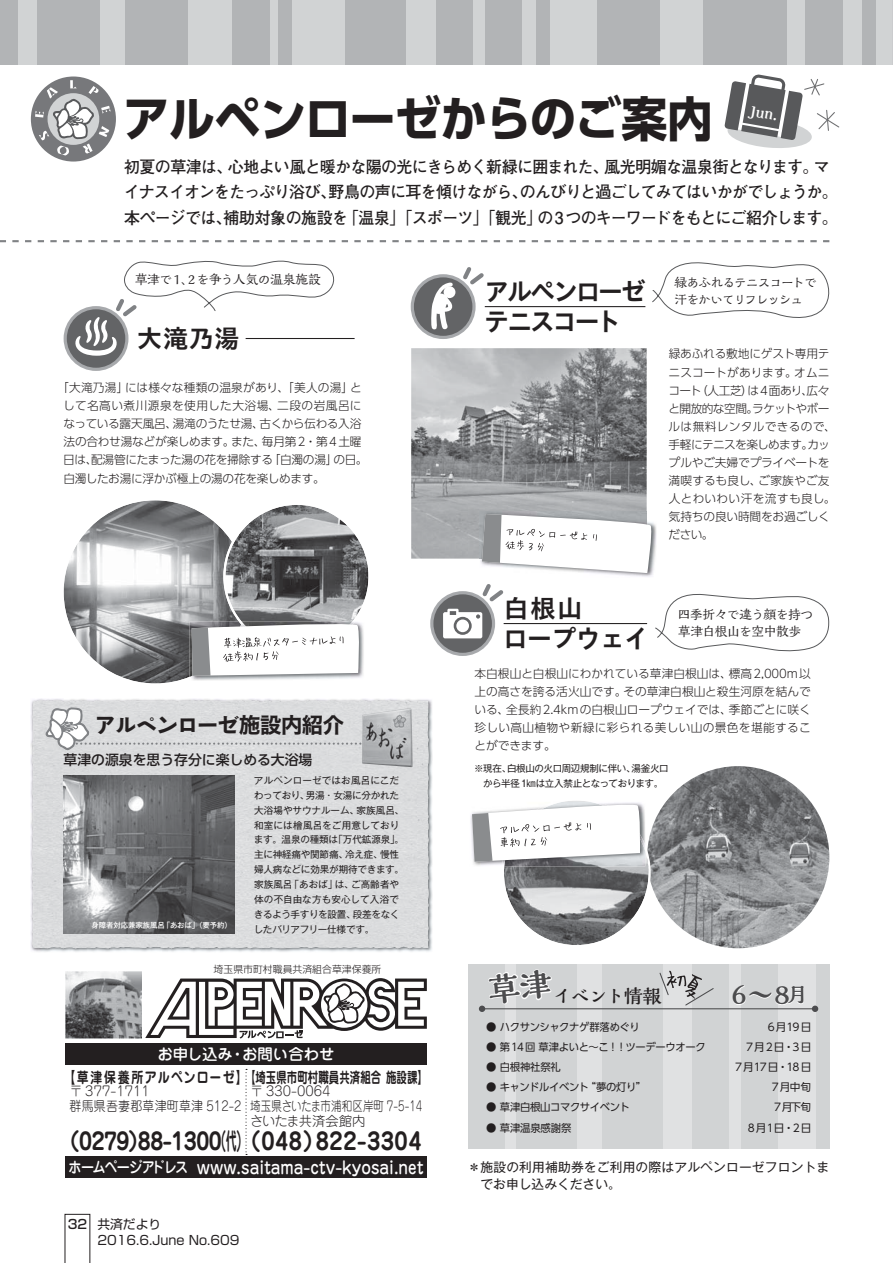
<style>
.page{position:relative;width:893px;height:1263px;background:#fff}
.page>*{position:absolute;margin:0;border:0;box-sizing:border-box;transform-origin:0 0}
.t1{font:47.85px "UD Shin Go Pro Bold 90 pv RKSJ H";letter-spacing:-.03em;color:#231f20}
.t2{font:25.5px/29.7px "TB Go Std B Normal 90 pv RKSJ H";letter-spacing:-.11em;color:#231f20}
.t3{font:25.5px/29.7px "TB Go Std B Normal 90 pv RKSJ H";letter-spacing:-.045em;color:#231f20}
.t4{font:25.5px "TB Go Std B Normal 90 pv RKSJ H";letter-spacing:-.09em;color:#231f20}
.t5{font:25.5px "Kaimin So Std Heavy 90 pv RKSJ H";color:#4c4c4e}
.t6{font:23.4px "Jun 501 Pro Bold 90 pv RKSJ H";letter-spacing:-.025em;color:#231f20;scale:.88 1}
.t7{font:23.4px "Jun 501 Pro Bold 90 pv RKSJ H";letter-spacing:.025em;color:#231f20;scale:.9 1}
.t8{font:21.3px "Hira Sans Old Std N W7 90 pv RKSJ H";letter-spacing:-.02em;color:#231f20}
.t9{font:19.2px "Kaimin So Std Bold 90 pv RKSJ H";letter-spacing:-.06em;color:#231f20}
.t10{font:16.95px "Jun 34 Pro Medium 90 pv RKSJ H";color:#fff;scale:.9 1}
.t11{font:16.5px/25.5px "Futo Go B101 Pro Bold 90 pv RKSJ H";letter-spacing:-.045em;color:#231f20}
.t12{font:15.45px "Jun 34 Pro Medium 90 pv RKSJ H";color:#fff}
.t13{font:14.85px "Jun 501 Pro Bold 90 pv RKSJ H";letter-spacing:.01em;color:#231f20;scale:.7 1}
.t14{font:14.85px "Jun 501 Pro Bold 90 pv RKSJ H";letter-spacing:.12em;color:#231f20;scale:.8 1}
.t15{font:14.85px "Kaimin So Std Heavy 90 pv RKSJ H";color:#fff;scale:.93 1}
.t16{font:13.8px "UD Shin Go Pro Medium 90 pv RKSJ H";color:#231f20}
.t17{font:13.35px/14.9px "Jun 101 Pro Light 90 pv RKSJ H";color:#231f20}
.t18{font:13.35px/14.9px "Jun 101 Pro Light 90 pv RKSJ H";letter-spacing:.02em;color:#231f20}
.t19{font:12.75px/17px "Gothic MB101 Pro Regular 90 pv RKSJ H";letter-spacing:.015em;color:#231f20}
.t20{font:12.75px/17px "Kaimin Tu Std Medium 90 pv RKSJ H";letter-spacing:-.085em;color:#231f20}
.t21{font:12.75px/15.9px "Shin Go Pro Regular 90 pv RKSJ H";color:#231f20}
.t22{font:12.75px/17px "Kaimin Tu Std Medium 90 pv RKSJ H";letter-spacing:-.05em;color:#231f20}
.t23{font:12.75px "Kaimin Tu Std Medium 90 pv RKSJ H";letter-spacing:-.025em;color:#231f20}
.t24{font:12.75px "Shin Go Pro Medium 90 pv RKSJ H";color:#231f20}
.t25{font:11.7px/18px "UD Shin Go Pro Light 90 pv RKSJ H";letter-spacing:-.01em;color:#231f20}
.t26{font:10.65px "UD Shin Go Pro Regular 90 pv RKSJ H";letter-spacing:-.025em;color:#231f20}
.t27{font:10.65px/20.2px "UD Shin Go Pro Regular 90 pv RKSJ H";letter-spacing:.08em;color:#231f20;text-align:right}
.t28{font:9.9px "Shin Go Pr 5 Light 90 pv RKSJ H";color:#231f20}
.t29{font:9.6px/14.9px "Gothic MB101 Pro Regular 90 pv RKSJ H";letter-spacing:-.015em;color:#231f20}
.t30{font:9.6px/14.9px "Gothic MB101 Pro Regular 90 pv RKSJ H";letter-spacing:-.035em;color:#231f20;text-align:center}
.t31{font:7.5px "Gothic MB101 Pro Medium 90 pv RKSJ H";letter-spacing:-.015em;color:#fff}
.s1{font-size:15.45px}
.s2{color:#fff}
.s3{font-size:20.25px;color:#fff}
</style>
<div class="page">
<div style="left:0;top:0;width:892px;height:65px;background:#d1d3d4"></div>
<div style="left:536px;top:0;width:14px;height:65px;background:#b2b4b6"></div>
<div style="left:278px;top:0;width:13px;height:65px;background:#b2b4b6"></div>
<div style="left:862px;top:0;width:13px;height:65px;background:#b2b4b6"></div>
<div style="left:597px;top:0;width:62px;height:65px;background:#b2b4b6"></div>
<div style="left:703px;top:0;width:83px;height:65px;background:#b2b4b6"></div>
<hr style="left:892px;top:0;width:1px;height:65px;background:#cbccce">
<div style="left:805px;top:0;width:38px;height:65px;background:#b2b4b6"></div>
<div style="left:232px;top:0;width:38px;height:65px;background:#b2b4b6"></div>
<div style="left:345px;top:0;width:61px;height:65px;background:#b2b4b6"></div>
<div style="left:485px;top:0;width:37px;height:65px;background:#b2b4b6"></div>
<div style="left:435px;top:0;width:37px;height:65px;background:#b2b4b6"></div>
<div style="left:0;top:0;width:17px;height:65px;background:#b2b4b6"></div>
<div style="left:37px;top:0;width:62px;height:65px;background:#b2b4b6"></div>
<div style="left:125px;top:0;width:63px;height:65px;background:#b2b4b6"></div>
<img style="left:30px;top:699px;width:402px;height:253px">
<div style="left:32px;top:700px;width:396px;height:248px;background:#dbdcdd"></div>
<div style="left:468px;top:964px;width:361px;height:185px;background:#e0e1e2"></div>
<div style="left:468px;top:964px;width:37px;height:185px;background:#d1d3d4"></div>
<div style="left:516px;top:964px;width:60px;height:185px;background:#d1d3d4"></div>
<div style="left:602px;top:964px;width:60px;height:185px;background:#d1d3d4"></div>
<div style="left:816px;top:964px;width:13px;height:185px;background:#d1d3d4"></div>
<div style="left:741px;top:964px;width:37px;height:185px;background:#d1d3d4"></div>
<div style="left:692px;top:964px;width:36px;height:185px;background:#d1d3d4"></div>
<svg style="left:65px;top:1214px;width:25px;height:49px"></svg>
<img style="left:64px;top:500px;width:128px;height:184px">
<svg style="left:655px;top:594px;width:175px;height:58px"></svg>
<svg style="left:145px;top:978px;width:282px;height:61px"></svg>
<img style="left:65px;top:972px;width:77px;height:67px">
<div style="left:65px;top:1044px;width:362px;height:21px;background:#231f20"></div>
<div style="left:65px;top:1157px;width:362px;height:21px;background:#231f20"></div>
<svg style="left:245px;top:1069px;width:2px;height:86px"></svg>
<img style="left:64px;top:776px;width:170px;height:158px">
<svg style="left:0;top:240px;width:829px;height:2px"></svg>
<img style="left:647px;top:766px;width:182px;height:182px;border-radius:50%">
<img style="left:411px;top:348px;width:235px;height:211px">
<svg style="left:724px;top:74px;width:116px;height:74px"></svg>
<div style="left:412px;top:276px;width:62px;height:61px;background:#636466;border-radius:50%"></div>
<div style="left:411px;top:274px;width:64px;height:65px;border:3px solid #a7a9ac;border-radius:50%"></div>
<svg style="left:431px;top:282px;width:22px;height:48px"></svg>
<div style="left:443px;top:286px;width:12px;height:12px;background:#fff;border-radius:50%"></div>
<svg style="left:432px;top:593px;width:61px;height:61px"></svg>
<div style="left:430px;top:591px;width:65px;height:65px;border:3px solid #a7a9ac;border-radius:50%"></div>
<svg style="left:65px;top:308px;width:62px;height:61px"></svg>
<div style="left:64px;top:306px;width:64px;height:65px;border:3px solid #a7a9ac;border-radius:50%"></div>
<hr style="left:503px;top:623px;width:144px;height:1px;background:#231f20">
<hr style="left:485px;top:306px;width:160px;height:1px;background:#231f20">
<hr style="left:245px;top:338px;width:109px;height:1px;background:#231f20">
<svg style="left:652px;top:262px;width:178px;height:56px"></svg>
<svg style="left:44px;top:706px;width:354px;height:45px;background:#d8d9da"></svg>
<svg style="left:459px;top:267px;width:25px;height:21px"></svg>
<svg style="left:443px;top:584px;width:64px;height:54px"></svg>
<svg style="left:75px;top:260px;width:260px;height:96px"></svg>
<div style="left:811px;top:1006px;width:7px;height:6px;background:#4c4c4e;border-radius:50%"></div>
<hr style="left:482px;top:1008px;width:333px;height:1px;background:#4c4c4e">
<div style="left:31px;top:77px;width:85px;height:85px;background:#77787b;border-radius:50%"></div>
<svg style="left:35px;top:80px;width:76px;height:76px"></svg>
<img style="left:189px;top:676px;width:173px;height:5px">
<img style="left:189px;top:621px;width:52px;height:56px">
<img style="left:480px;top:511px;width:176px;height:66px">
<img style="left:480px;top:511px;width:166px;height:48px">
<svg style="left:192px;top:505px;width:177px;height:171px"></svg>
<svg style="left:482px;top:514px;width:171px;height:59px"></svg>
<svg style="left:472px;top:801px;width:178px;height:144px"></svg>
<img style="left:362px;top:708px;width:50px;height:59px">
<svg style="left:659px;top:971px;width:55px;height:35px"></svg>
<svg style="left:479px;top:1005px;width:74px;height:7px"></svg>
<p class="t1" style="left:123px;top:101px;width:591px">アルペンローゼからのご案内</p>
<p class="t15" style="left:750px;top:105px;width:32px;rotate:10deg">Jun.</p>
<p class="t11" style="left:124px;top:156px;width:715px">初夏の草津は、心地よい風と暖かな陽の光にきらめく新緑に囲まれた、風光明媚な温泉街となります。マイナスイオンをたっぷり浴び、野鳥の声に耳を傾けながら、のんびりと過ごしてみてはいかがでしょうか。本ページでは、補助対象の施設を「温泉」「スポーツ」「観光」の3つのキーワードをもとにご紹介します。</p>
<p class="t23" style="left:135px;top:275px;width:187px">草津で1、2を争う人気の温泉施設</p>
<p class="t4" style="left:137px;top:329px;width:104px">大滝乃湯</p>
<p class="t25" style="left:63px;top:380px;width:306px;text-indent:-6px">「大滝乃湯」には様々な種類の温泉があり、「美人の湯」として名高い煮川源泉を使用した大浴場、二段の岩風呂になっている露天風呂、湯滝のうたせ湯、古くから伝わる入浴法の合わせ湯などが楽しめます。また、毎月第2・第４土曜日は、配湯管にたまった湯の花を掃除する「白濁の湯」の日。白濁したお湯に浮かぶ極上の湯の花を楽しめます。</p>
<p class="t8" style="left:94px;top:717px;width:251px">アルペンローゼ施設内紹介</p>
<p class="t2" style="left:484px;top:280px;width:164px">アルペンローゼテニスコート</p>
<p class="t3" style="left:503px;top:597px;width:148px">白根山<br>ロープウェイ</p>
<p class="t20" style="left:674px;top:275px;width:144px">緑あふれるテニスコートで汗をかいてリフレッシュ</p>
<p class="t25" style="left:668px;top:347px;width:169px">緑あふれる敷地にゲスト専用テニスコートがあります。オムニコート（人工芝）は4面あり、広々と開放的な空間。ラケットやボールは無料レンタルできるので、手軽にテニスを楽しめます。カップルやご夫婦でプライベートを満喫するも良し、ご家族やご友人とわいわい汗を流すも良し。気持ちの良い時間をお過ごしください。</p>
<p class="t22" style="left:677px;top:607px;width:137px">四季折々で違う顔を持つ草津白根山を空中散歩</p>
<p class="t25" style="left:474px;top:666px;width:338px;text-align:justify">本白根山と白根山にわかれている草津白根山は、標高2,000m以上の高さを誇る活火山です。その草津白根山と殺生河原を結んでいる、全長約2.4kmの白根山ロープウェイでは、季節ごとに咲く珍しい高山植物や新緑に彩られる美しい山の景色を堪能することができます。</p>
<p class="t16" style="left:64px;top:755px;width:250px">草津の源泉を思う存分に楽しめる大浴場</p>
<p class="t29" style="left:254px;top:774px;width:152px">アルペンローゼではお風呂にこだわっており、男湯・女湯に分かれた大浴場やサウナルーム、家族風呂、和室には檜風呂をご用意しております。温泉の種類は「万代鉱源泉」。主に神経痛や関節痛、冷え症、慢性婦人病などに効果が期待できます。家族風呂「あおば」は、ご高齢者や体の不自由な方も安心して入浴できるよう手すりを設置、段差をなくしたバリアフリー仕様です。</p>
<p class="t30" style="left:474px;top:763px;width:196px">※ 現在、白根山の火口周辺規制に伴い、湯釜火口から半径1㎞は立入禁止となっております。</p>
<p class="t31" style="left:91px;top:923px;width:142px">身障者対応兼家族風呂「あおば」（要予約）</p>
<p class="t28" style="left:214px;top:965px;width:169px">埼玉県市町村職員共済組合草津保養所</p>
<p class="t12" style="left:157px;top:1048px;width:179px">お申し込み・お問い合わせ</p>
<p class="t14" style="left:64px;top:1071px;width:232px">【草津保養所アルペンローゼ】</p>
<p class="t18" style="left:69px;top:1085px;width:174px">〒 377-1711<br>群馬県吾妻郡草津町草津 512-2</p>
<p class="t6" style="left:59px;top:1132px;width:215px">（0279）88-1300（代）</p>
<p class="t13" style="left:245px;top:1071px;width:262px">【埼玉県市町村職員共済組合 施設課】</p>
<p class="t17" style="left:250px;top:1085px;width:174px">〒 330-0064<br>埼玉県さいたま市浦和区岸町 7-5-14さいたま共済会館内</p>
<p class="t7" style="left:240px;top:1132px;width:204px">（048）822-3304</p>
<p class="t10" style="left:68px;top:1161px;width:396px"><span class="s1">ホームページアドレス</span> www.saitama-ctv-kyosai.net</p>
<p class="t24" style="left:68px;top:1220px;width:21px">32</p>
<p class="t21" style="left:97px;top:1218px;width:144px">共済だより<br>2016.6.June No.609</p>
<p class="t9" style="left:553px;top:989px;width:110px">イベント情報</p>
<p class="t5" style="left:731px;top:985px;width:78px"><span class="s2">6</span>～8<span class="s3">月</span></p>
<p class="t26" style="left:486px;top:1023px;width:155px">● ハクサンシャクナゲ群落めぐり</p>
<p class="t26" style="left:486px;top:1043px;width:221px">● 第14回 草津よいと～こ！！ツーデーウオーク</p>
<p class="t26" style="left:486px;top:1063px;width:76px">● 白根神社祭礼</p>
<p class="t26" style="left:486px;top:1083px;width:161px">● キャンドルイベント“夢の灯り”</p>
<p class="t26" style="left:486px;top:1103px;width:145px">● 草津白根山コマクサイベント</p>
<p class="t26" style="left:486px;top:1124px;width:86px">● 草津温泉感謝祭</p>
<p class="t27" style="left:735px;top:1018px;width:78px">6月19日<br>7月2日・3日<br>7月17日・18日<br>7月中旬<br>7月下旬<br>8月1日・2日</p>
<p class="t19" style="left:480px;top:1160px;width:350px;text-indent:-13px">＊ 施設の利用補助券をご利用の際はアルペンローゼフロントまでお申し込みください。</p>
</div>
